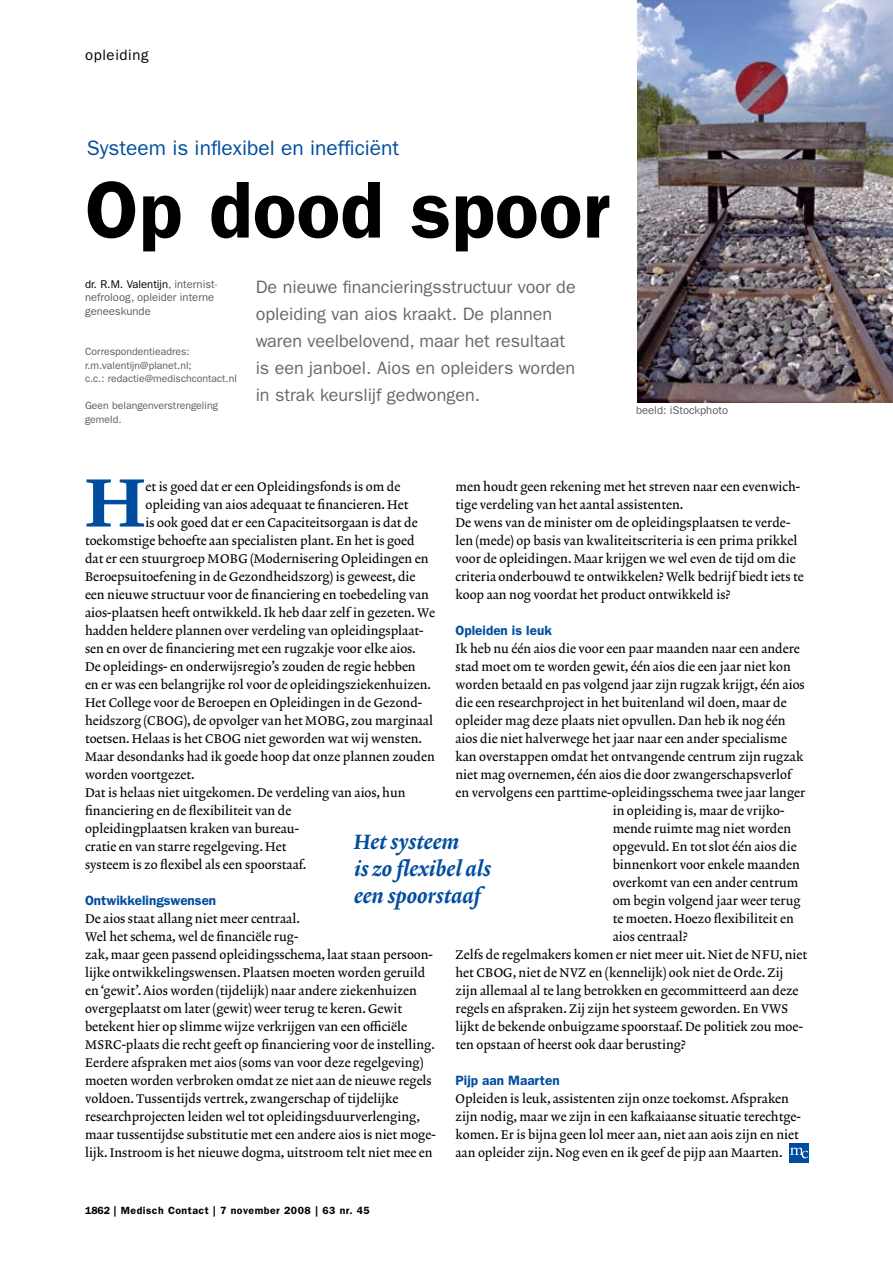
<style>
.page{position:relative;width:893px;height:1263px;background:#fff}
.page>*{position:absolute;margin:0;border:0;box-sizing:border-box;transform-origin:0 0}
.t1{font:600 81px "ITC Franklin Gothic Std";color:#000}
.t2{font:69.45px "Lexicon No 2 Roman D";color:#004d9f}
.t3{font:21px/27px "Lexicon No 2 Italic D";color:#004d9f}
.t4{font:21px "ITC Franklin Gothic Std";color:#004d9f}
.t5{font:18px/27px "ITC Franklin Gothic Std";color:#68676c}
.t6{font:15px "ITC Franklin Gothic Std";letter-spacing:.04em;color:#000}
.t7{font:600 13.5px "ITC Franklin Gothic Std";color:#004d9f}
.t8{font:12.75px/18px "Lexicon No 2 Roman A";color:#000}
.t9{font:11.25px/13.5px "ITC Franklin Gothic Std";color:#5c5b60}
.t10{font:10.5px/13.5px "ITC Franklin Gothic Std";color:#5c5b60}
.t11{font:600 10.5px "ITC Franklin Gothic Std";letter-spacing:.05em;color:#000}
.s1{color:#000}
</style>
<div class="page">
<div style="left:790px;top:1143px;width:19px;height:20px;background:#004d9f"></div>
<svg style="left:790px;top:1147px;width:18px;height:11px"></svg>
<img style="left:637px;top:0;width:256px;height:403px">
<p class="t6" style="left:85px;top:46px;width:65px">opleiding</p>
<h3 class="t4" style="left:87px;top:135px;width:314px">Systeem is inflexibel en inefficiënt</h3>
<h1 class="t1" style="left:85px;top:162px;width:526px">Op dood spoor</h1>
<p class="t9" style="left:85px;top:277px;width:134px"><span class="s1">dr. R.M. Valentijn</span>, internist&shy;nefroloog, opleider interne geneeskunde</p>
<p class="t10" style="left:85px;top:345px;width:153px">Correspondentieadres: r.m.valentijn@planet.nl;<br>c.c.: redactie@medischcontact.nl</p>
<p class="t10" style="left:85px;top:399px;width:134px">Geen belangenverstrengeling gemeld.</p>
<h3 class="t5" style="left:256px;top:273px;width:322px">De nieuwe financieringsstructuur voor de opleiding van aios kraakt. De plannen waren veelbelovend, maar het resultaat is een janboel. Aios en opleiders worden in strak keurslijf gedwongen.</h3>
<p class="t9" style="left:636px;top:404px;width:94px">beeld: iStockphoto</p>
<h2 class="t2" style="left:85px;top:462px;width:62px">H</h2>
<p class="t8" style="left:145px;top:478px;width:256px">et is goed dat er een Opleidingsfonds is om de</p>
<p class="t8" style="left:455px;top:478px;width:350px">men houdt geen rekening met het streven naar een evenwich&shy;tige verdeling van het aantal assistenten.<br>De wens van de minister om de opleidingsplaatsen te verde&shy;len (mede) op basis van kwaliteitscriteria is een prima prikkel voor de opleidingen. Maar krijgen we wel even de tijd om die criteria onderbouwd te ontwikkelen? Welk bedrijf biedt iets te koop aan nog voordat het product ontwikkeld is?</p>
<p class="t7" style="left:455px;top:622px;width:98px">Opleiden is leuk</p>
<p class="t8" style="left:455px;top:640px;width:346px">Ik heb nu één aios die voor een paar maanden naar een andere</p>
<p class="t8" style="left:455px;top:658px;width:337px">stad moet om te worden gewit, één aios die een jaar niet kon</p>
<p class="t8" style="left:455px;top:676px;width:351px">worden betaald en pas volgend jaar zijn rugzak krijgt, één aios</p>
<p class="t8" style="left:455px;top:694px;width:333px">die een researchproject in het buitenland wil doen, maar de</p>
<p class="t8" style="left:455px;top:712px;width:332px">opleider mag deze plaats niet opvullen. Dan heb ik nog één</p>
<p class="t8" style="left:455px;top:730px;width:333px">aios die niet halverwege het jaar naar een ander specialisme</p>
<p class="t8" style="left:455px;top:748px;width:349px">kan overstappen omdat het ontvangende centrum zijn rugzak</p>
<p class="t8" style="left:455px;top:766px;width:338px">niet mag overnemen, één aios die door zwangerschapsverlof</p>
<p class="t8" style="left:455px;top:784px;width:351px">en vervolgens een parttime-opleidingsschema twee jaar langer</p>
<p class="t8" style="left:613px;top:802px;width:173px">in opleiding is, maar de vrijko-</p>
<p class="t8" style="left:613px;top:820px;width:180px">mende ruimte mag niet worden</p>
<p class="t8" style="left:613px;top:838px;width:185px">opgevuld. En tot slot één aios die</p>
<p class="t8" style="left:613px;top:856px;width:189px">binnenkort voor enkele maanden</p>
<p class="t8" style="left:613px;top:874px;width:187px">overkomt van een ander centrum</p>
<p class="t8" style="left:613px;top:892px;width:189px">om begin volgend jaar weer terug</p>
<p class="t8" style="left:613px;top:910px;width:183px">te moeten. Hoezo flexibiliteit en</p>
<p class="t8" style="left:613px;top:928px;width:76px">aios centraal?</p>
<p class="t8" style="left:455px;top:946px;width:353px">Zelfs de regelmakers komen er niet meer uit. Niet de NFU, niet</p>
<p class="t8" style="left:455px;top:964px;width:329px">het CBOG, niet de NVZ en (kennelijk) ook niet de Orde. Zij</p>
<p class="t8" style="left:455px;top:982px;width:345px">zijn allemaal al te lang betrokken en gecommitteerd aan deze</p>
<p class="t8" style="left:455px;top:1000px;width:334px">regels en afspraken. Zij zijn het systeem geworden. En VWS</p>
<p class="t8" style="left:455px;top:1018px;width:349px">lijkt de bekende onbuigzame spoorstaaf. De politiek zou moe-</p>
<p class="t8" style="left:455px;top:1036px;width:232px">ten opstaan of heerst ook daar berusting?</p>
<p class="t7" style="left:455px;top:1072px;width:106px">Pijp aan Maarten</p>
<p class="t8" style="left:455px;top:1090px;width:347px">Opleiden is leuk, assistenten zijn onze toekomst. Afspraken zijn nodig, maar we zijn in een kafkaiaanse situatie terechtge&shy;komen. Er is bijna geen lol meer aan, niet aan aois zijn en niet aan opleider zijn. Nog even en ik geef de pijp aan Maarten.</p>
<p class="t8" style="left:145px;top:496px;width:264px">opleiding van aios adequaat te financieren. Het</p>
<p class="t8" style="left:145px;top:514px;width:274px">is ook goed dat er een Capaciteitsorgaan is dat de</p>
<p class="t8" style="left:85px;top:532px;width:331px">toekomstige behoefte aan specialisten plant. En het is goed</p>
<p class="t8" style="left:85px;top:550px;width:345px">dat er een stuurgroep MOBG (Modernisering Opleidingen en</p>
<p class="t8" style="left:85px;top:568px;width:332px">Beroepsuitoefening in de Gezondheidszorg) is geweest, die</p>
<p class="t8" style="left:85px;top:586px;width:345px">een nieuwe structuur voor de financiering en toebedeling van</p>
<p class="t8" style="left:85px;top:604px;width:351px">aios-plaatsen heeft ontwikkeld. Ik heb daar zelf in gezeten. We</p>
<p class="t8" style="left:85px;top:622px;width:340px">hadden heldere plannen over verdeling van opleidingsplaat-</p>
<p class="t8" style="left:85px;top:640px;width:332px">sen en over de financiering met een rugzakje voor elke aios.</p>
<p class="t8" style="left:85px;top:658px;width:332px">De opleidings- en onderwijsregio’s zouden de regie hebben</p>
<p class="t8" style="left:85px;top:676px;width:348px">en er was een belangrijke rol voor de opleidingsziekenhuizen.</p>
<p class="t8" style="left:85px;top:694px;width:339px">Het College voor de Beroepen en Opleidingen in de Gezond-</p>
<p class="t8" style="left:85px;top:712px;width:349px">heidszorg (CBOG), de opvolger van het MOBG, zou marginaal</p>
<p class="t8" style="left:85px;top:730px;width:338px">toetsen. Helaas is het CBOG niet geworden wat wij wensten.</p>
<p class="t8" style="left:85px;top:748px;width:351px">Maar desondanks had ik goede hoop dat onze plannen zouden</p>
<p class="t8" style="left:85px;top:766px;width:111px">worden voortgezet.</p>
<p class="t8" style="left:85px;top:784px;width:322px">Dat is helaas niet uitgekomen. De verdeling van aios, hun</p>
<p class="t8" style="left:85px;top:802px;width:208px">financiering en de flexibiliteit van de</p>
<p class="t8" style="left:85px;top:820px;width:215px">opleidingplaatsen kraken van bureau-</p>
<p class="t8" style="left:85px;top:838px;width:203px">cratie en van starre regelgeving. Het</p>
<p class="t8" style="left:85px;top:856px;width:223px">systeem is zo flexibel als een spoorstaaf.</p>
<p class="t7" style="left:85px;top:892px;width:133px">Ontwikkelingswensen</p>
<p class="t8" style="left:85px;top:910px;width:352px">De aios staat allang niet meer centraal.<br>Wel het schema, wel de financiële rug-<br>zak, maar geen passend opleidingsschema, laat staan persoon&shy;lijke ontwikkelingswensen. Plaatsen moeten worden geruild en ‘gewit’. Aios worden (tijdelijk) naar andere ziekenhuizen overgeplaatst om later (gewit) weer terug te keren. Gewit betekent hier op slimme wijze verkrijgen van een officiële MSRC-plaats die recht geeft op financiering voor de instelling.<br>Eerdere afspraken met aios (soms van voor deze regelgeving) moeten worden verbroken omdat ze niet aan de nieuwe regels voldoen. Tussentijds vertrek, zwangerschap of tijdelijke researchprojecten leiden wel tot opleidingsduurverlenging, maar tussentijdse substitutie met een andere aios is niet moge&shy;lijk. Instroom is het nieuwe dogma, uitstroom telt niet mee en</p>
<h3 class="t3" style="left:354px;top:829px;width:139px">Het systeem<br>is zo flexibel als een spoorstaaf</h3>
<p class="t11" style="left:85px;top:1204px;width:286px">1862 | Medisch Contact | 7 november 2008 | 63 nr. 45</p>
</div>
